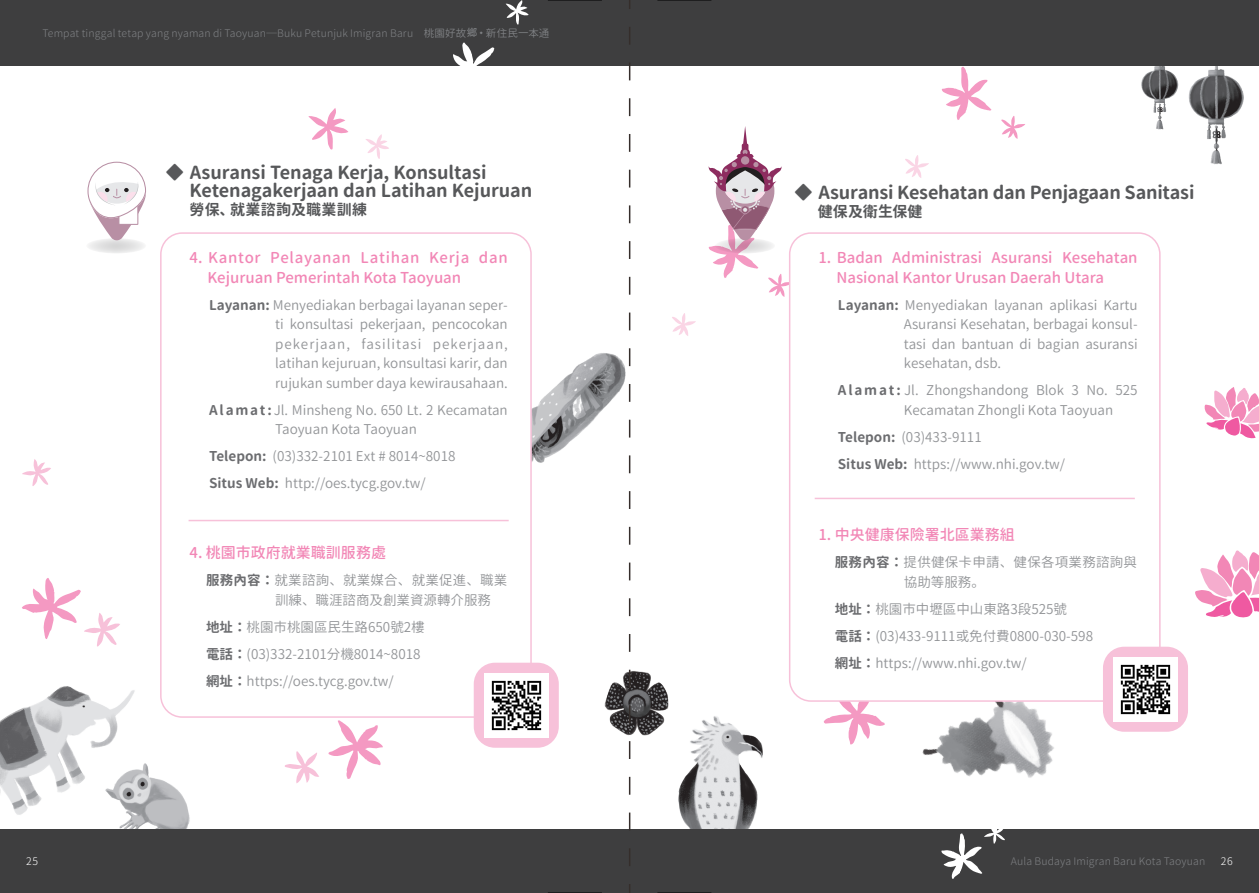
<style>
.page{position:relative;width:1259px;height:893px;background:#fff}
.page>*{position:absolute;margin:0;border:0;box-sizing:border-box;transform-origin:0 0}
.t1{font:700 18px/18px "Gen Jyuu Gothic";letter-spacing:-.01em;color:#57585a}
.t2{font:500 15px/19.5px "Gen Jyuu Gothic";color:#f287b6}
.t3{font:700 15px "Gen Jyuu Gothic";letter-spacing:.015em;color:#57585a}
.t4{font:13.5px/19.5px "Gen Jyuu Gothic";color:#939598}
.t5{font:13.5px/19.5px "Gen Jyuu Gothic";letter-spacing:.02em;color:#939598}
.t6{font:300 10.5px "Gen Jyuu Gothic";letter-spacing:.015em;color:#808285}
.t7{font:300 10.5px "Gen Jyuu Gothic";color:#fff}
.s1{font-weight:400}
.s2{font-family:"jf openhuninn 1.0";font-weight:400}
.s3{font-weight:700;color:#6c6d70}
</style>
<div class="page">
<img style="left:0;top:66px;width:1254px;height:763px">
<img style="left:861px;top:702px;width:239px;height:127px">
<svg style="left:796px;top:696px;width:89px;height:49px"></svg>
<div style="left:0;top:829px;width:1259px;height:64px;background:#3e3e3f"></div>
<div style="left:0;top:0;width:1259px;height:66px;background:#3e3e3f"></div>
<svg style="left:22px;top:578px;width:98px;height:68px"></svg>
<svg style="left:22px;top:459px;width:29px;height:27px"></svg>
<svg style="left:941px;top:824px;width:64px;height:55px"></svg>
<svg style="left:672px;top:313px;width:24px;height:23px"></svg>
<svg style="left:365px;top:134px;width:24px;height:25px"></svg>
<svg style="left:308px;top:108px;width:40px;height:42px"></svg>
<svg style="left:328px;top:720px;width:55px;height:59px"></svg>
<svg style="left:285px;top:751px;width:34px;height:32px"></svg>
<svg style="left:446px;top:42px;width:50px;height:53px"></svg>
<svg style="left:506px;top:0;width:23px;height:25px"></svg>
<svg style="left:1195px;top:550px;width:64px;height:68px"></svg>
<svg style="left:1204px;top:387px;width:55px;height:51px"></svg>
<svg style="left:941px;top:67px;width:50px;height:53px"></svg>
<svg style="left:905px;top:155px;width:24px;height:23px"></svg>
<svg style="left:1001px;top:116px;width:24px;height:23px"></svg>
<div style="left:161px;top:233px;width:370px;height:484px;background:#fff;border-radius:21px"></div>
<div style="left:160px;top:232px;width:372px;height:486px;border:2px solid #f7c1d9;border-radius:21px"></div>
<div style="left:474px;top:663px;width:85px;height:85px;background:#f7c1d9;border-radius:21px"></div>
<img style="left:484px;top:673px;width:64px;height:64px">
<hr style="left:189px;top:520px;width:320px;height:1px;background:#f7c1d9">
<div style="left:789px;top:233px;width:370px;height:468px;background:#fff;border-radius:21px"></div>
<div style="left:789px;top:232px;width:371px;height:470px;border:2px solid #f7c1d9;border-radius:21px"></div>
<hr style="left:814px;top:498px;width:320px;height:1px;background:#f7c1d9">
<div style="left:1103px;top:647px;width:85px;height:85px;background:#f7c1d9;border-radius:21px"></div>
<img style="left:1113px;top:657px;width:64px;height:64px">
<svg style="left:86px;top:238px;width:60px;height:16px"></svg>
<svg style="left:87px;top:162px;width:59px;height:78px"></svg>
<svg style="left:708px;top:126px;width:84px;height:171px"></svg>
<svg style="left:629px;top:27px;width:1px;height:839px"></svg>
<hr style="left:548px;top:0;width:54px;height:1px;background:#000">
<hr style="left:548px;top:892px;width:54px;height:1px;background:#000">
<hr style="left:657px;top:0;width:54px;height:1px;background:#000">
<hr style="left:657px;top:892px;width:54px;height:1px;background:#000">
<p class="t6" style="left:42px;top:25px;width:508px">Tempat tinggal tetap yang nyaman di Taoyuan─Buku Petunjuk Imigran Baru <span class="s1">桃園好故</span><span class="s2">鄉</span> <sup>◆</sup> <span class="s1">新住民一本通</span></p>
<h1 class="t1" style="left:189px;top:163px;width:344px;text-indent:-24px">◆ Asuransi Tenaga Kerja, Konsultasi<br>Ketenagakerjaan dan Latihan Kejuruan</h1>
<p class="t3" style="left:189px;top:199px;width:179px">勞保、就業諮詢及職業訓練</p>
<p class="t2" style="left:208px;top:248px;width:302px;text-indent:-18px">4. Kantor Pelayanan Latihan Kerja dan<br>Kejuruan Pemerintah Kota Taoyuan</p>
<p class="t4" style="left:275px;top:295px;width:234px;text-align:justify;text-indent:-66px"><span class="s3">Layanan:</span> Menyediakan berbagai layanan seper&shy;ti konsultasi pekerjaan, pencocokan pekerjaan, fasilitasi pekerjaan, latihan kejuruan, konsultasi karir, dan rujukan sumber daya kewirausahaan.</p>
<p class="t4" style="left:275px;top:400px;width:234px;text-indent:-66px"><span class="s3">Alamat :</span> Jl. Minsheng No. 650 Lt. 2 Kecamatan<br>Taoyuan Kota Taoyuan</p>
<p class="t4" style="left:209px;top:443px;width:248px;line-height:27px"><span class="s3">Telepon:</span> (03)332-2101 Ext # 8014~8018<br><span class="s3">Situs Web:</span> http://oes.tycg.gov.tw/</p>
<p class="t2" style="left:190px;top:542px;width:198px">4. 桃園市政府就業職訓服務處</p>
<p class="t4" style="left:275px;top:570px;width:234px;text-indent:-69px"><span class="s3">服務內容：</span>就業諮詢、就業媒合、就業促進、職業訓練、職涯諮商及創業資源轉介服務</p>
<p class="t4" style="left:206px;top:613px;width:220px;line-height:27px"><span class="s3">地址：</span>桃園市桃園區民生路650號2樓<span class="s3">電話：</span>(03)332-2101分機8014~8018<span class="s3">網址：</span>https://oes.tycg.gov.tw/</p>
<h1 class="t1" style="left:794px;top:183px;width:401px">◆ Asuransi Kesehatan dan Penjagaan Sanitasi</h1>
<p class="t3" style="left:818px;top:200px;width:106px">健保及衛生保健</p>
<p class="t2" style="left:836px;top:248px;width:303px;text-indent:-18px">1. Badan Administrasi Asuransi Kesehatan<br>Nasional Kantor Urusan Daerah Utara</p>
<p class="t4" style="left:904px;top:295px;width:235px;text-align:justify;text-indent:-66px"><span class="s3">Layanan:</span> Menyediakan layanan aplikasi Kartu Asuransi Kesehatan, berbagai konsul&shy;tasi dan bantuan di bagian asuransi kesehatan, dsb.</p>
<p class="t4" style="left:904px;top:380px;width:235px;text-indent:-66px"><span class="s3">Alamat :</span> Jl. Zhongshandong Blok 3 No. 525<br>Kecamatan Zhongli Kota Taoyuan</p>
<p class="t4" style="left:838px;top:423px;width:229px;line-height:27px"><span class="s3">Telepon:</span> (03)433-9111<br><span class="s3">Situs Web:</span> https://www.nhi.gov.tw/</p>
<p class="t2" style="left:818px;top:525px;width:198px">1. 中央健康保險署北區業務組</p>
<p class="t5" style="left:904px;top:552px;width:235px;text-indent:-69px"><span class="s3">服務內容：</span>提供健保卡申請、健保各項業務諮詢與協助等服務。</p>
<p class="t4" style="left:835px;top:595px;width:260px;line-height:27px"><span class="s3">地址：</span>桃園市中壢區中山東路3段525號<br><span class="s3">電話：</span>(03)433-9111或免付費0800-030-598<span class="s3">網址：</span>https://www.nhi.gov.tw/</p>
<p class="t7" style="left:26px;top:854px;width:14px">25</p>
<p class="t6" style="left:1011px;top:854px;width:196px">Aula Budaya Imigran Baru Kota Taoyuan</p>
<p class="t7" style="left:1221px;top:854px;width:13px">26</p>
</div>
